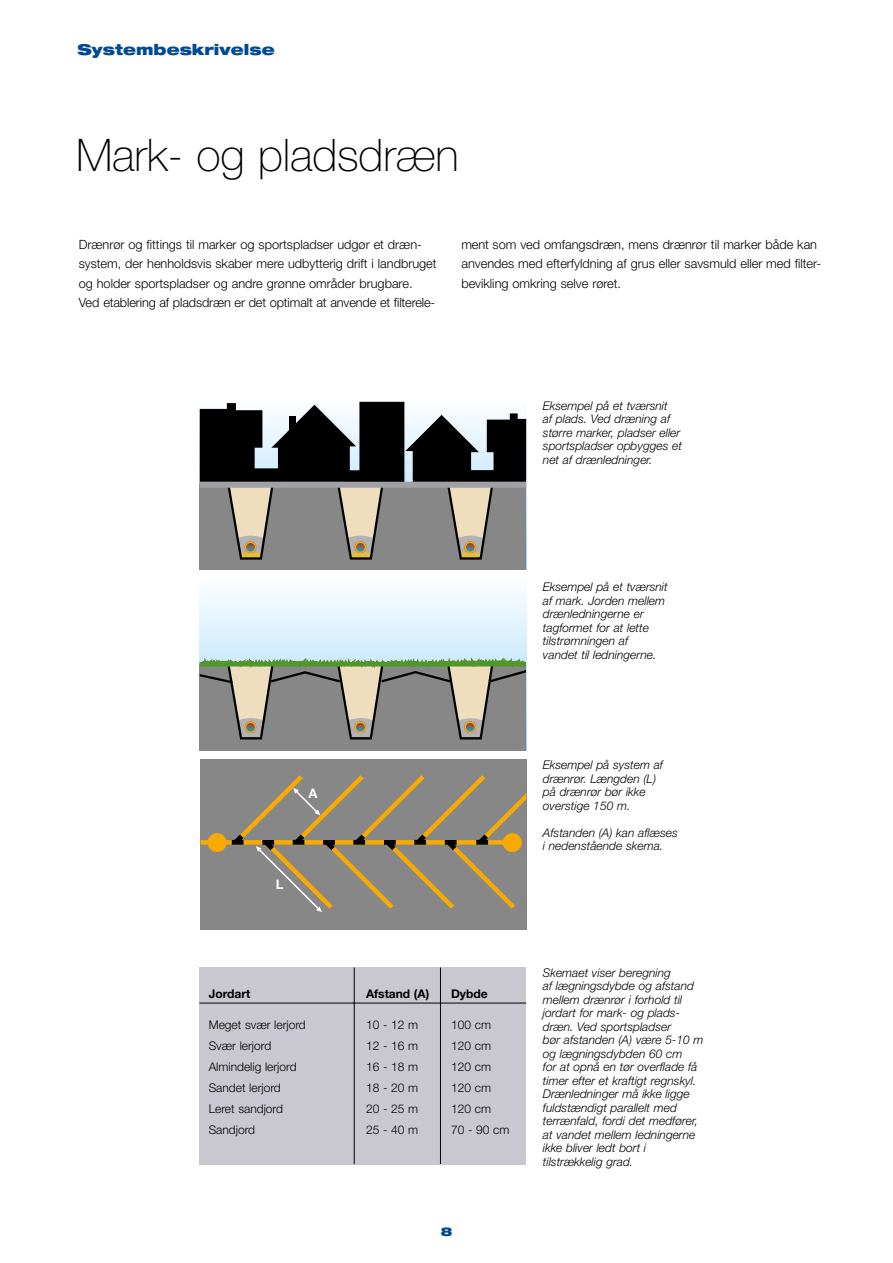
<style>
.page{position:relative;width:893px;height:1263px;background:#fff}
.page>*{position:absolute;margin:0;border:0;box-sizing:border-box;transform-origin:0 0}
.t1{font:100 45px "Helvetica Neue";letter-spacing:-.005em;color:#000}
.t2{font:900 expanded 15px "Helvetica Neue";color:#004a93}
.t3{font:700 13.05px "Helvetica Neue";color:#fff}
.t4{font:300 12.75px/19.5px "Helvetica Neue";color:#000}
.t5{font:italic 300 12px/13.5px "Helvetica Neue";color:#000}
.t6{font:300 12px "Helvetica Neue";color:#000}
.t7{font:700 12px "Helvetica Neue";color:#000}
.t8{font:900 expanded 12px "Helvetica Neue";color:#004a93}
</style>
<div class="page">
<div style="left:199px;top:967px;width:327px;height:198px;background:#c9c7cf"></div>
<svg style="left:199px;top:594px;width:328px;height:279px"></svg>
<div style="left:200px;top:484px;width:326px;height:86px;background:#878787"></div>
<div style="left:200px;top:759px;width:326px;height:170px;background:#878787"></div>
<svg style="left:199px;top:770px;width:318px;height:139px"></svg>
<div style="left:208px;top:833px;width:19px;height:19px;background:#f8aa00;border-radius:50%"></div>
<div style="left:503px;top:833px;width:19px;height:19px;background:#f8aa00;border-radius:50%"></div>
<svg style="left:232px;top:834px;width:11px;height:11px"></svg>
<svg style="left:384px;top:840px;width:12px;height:10px"></svg>
<svg style="left:445px;top:840px;width:12px;height:10px"></svg>
<svg style="left:353px;top:834px;width:12px;height:11px"></svg>
<svg style="left:414px;top:834px;width:12px;height:11px"></svg>
<svg style="left:476px;top:793px;width:50px;height:52px"></svg>
<svg style="left:293px;top:788px;width:27px;height:27px"></svg>
<svg style="left:256px;top:834px;width:79px;height:78px"></svg>
<hr style="left:199px;top:1003px;width:327px;height:1px;background:#000">
<hr style="left:440px;top:967px;width:1px;height:197px;background:#000">
<hr style="left:354px;top:967px;width:1px;height:197px;background:#000">
<svg style="left:200px;top:402px;width:326px;height:158px"></svg>
<div style="left:465px;top:542px;width:11px;height:11px;border:2px solid #f8aa00;border-radius:50%"></div>
<svg style="left:199px;top:655px;width:327px;height:86px;background:#94978a"></svg>
<div style="left:464px;top:721px;width:12px;height:12px;border:2px solid #f8aa00;border-radius:50%"></div>
<p class="t2" style="left:78px;top:40px;width:199px">Systembeskrivelse</p>
<h1 class="t1" style="left:76px;top:129px;width:384px">Mark- og pladsdræn</h1>
<p class="t4" style="left:79px;top:234px;width:360px">Drænrør og fittings til marker og sportspladser udgør et dræn&shy;system, der henholdsvis skaber mere udbytterig drift i landbruget og holder sportspladser og andre grønne områder brugbare.<br>Ved etablering af pladsdræn er det optimalt at anvende et filterele-</p>
<p class="t4" style="left:461px;top:234px;width:361px">ment som ved omfangsdræn, mens drænrør til marker både kan anvendes med efterfyldning af grus eller savsmuld eller med filter&shy;bevikling omkring selve røret.</p>
<p class="t5" style="left:543px;top:398px;width:140px">Eksempel på et tværsnit<br>af plads. Ved dræning af større marker, pladser eller sportspladser opbygges et net af drænledninger.</p>
<p class="t5" style="left:543px;top:580px;width:126px">Eksempel på et tværsnit af mark. Jorden mellem drænledningerne er tagformet for at lette tilstrømningen af<br>vandet til ledningerne.</p>
<p class="t3" style="left:308px;top:785px;width:10px">A</p>
<p class="t3" style="left:276px;top:876px;width:9px">L</p>
<p class="t7" style="left:209px;top:986px;width:43px">Jordart</p>
<p class="t7" style="left:366px;top:986px;width:65px">Afstand (A)</p>
<p class="t7" style="left:451px;top:986px;width:38px">Dybde</p>
<p class="t6" style="left:209px;top:1018px;width:99px">Meget svær lerjord</p>
<p class="t6" style="left:366px;top:1018px;width:54px">10 - 12 m</p>
<p class="t6" style="left:451px;top:1018px;width:41px">100 cm</p>
<p class="t6" style="left:209px;top:1039px;width:64px">Svær lerjord</p>
<p class="t6" style="left:366px;top:1039px;width:54px">12 - 16 m</p>
<p class="t6" style="left:451px;top:1039px;width:41px">120 cm</p>
<p class="t6" style="left:209px;top:1060px;width:89px">Almindelig lerjord</p>
<p class="t6" style="left:366px;top:1060px;width:54px">16 - 18 m</p>
<p class="t6" style="left:451px;top:1060px;width:41px">120 cm</p>
<p class="t6" style="left:209px;top:1081px;width:74px">Sandet lerjord</p>
<p class="t6" style="left:366px;top:1081px;width:54px">18 - 20 m</p>
<p class="t6" style="left:451px;top:1081px;width:41px">120 cm</p>
<p class="t6" style="left:209px;top:1102px;width:76px">Leret sandjord</p>
<p class="t6" style="left:366px;top:1102px;width:54px">20 - 25 m</p>
<p class="t6" style="left:451px;top:1102px;width:41px">120 cm</p>
<p class="t6" style="left:209px;top:1123px;width:48px">Sandjord</p>
<p class="t6" style="left:366px;top:1123px;width:54px">25 - 40 m</p>
<p class="t6" style="left:451px;top:1123px;width:60px">70 - 90 cm</p>
<p class="t8" style="left:441px;top:1224px;width:13px">8</p>
<p class="t5" style="left:543px;top:758px;width:122px">Eksempel på system af drænrør. Længden (L) på drænrør bør ikke overstige 150 m.</p>
<p class="t5" style="left:543px;top:825px;width:136px">Afstanden (A) kan aflæses i nedenstående skema.</p>
<p class="t5" style="left:543px;top:966px;width:162px">Skemaet viser beregning<br>af lægningsdybde og afstand mellem drænrør i forhold til jordart for mark- og plads&shy;dræn. Ved sportspladser<br>bør afstanden (A) være 5-10 m og lægningsdybden 60 cm<br>for at opnå en tør overflade få timer efter et kraftigt regnskyl.<br>Drænledninger må ikke ligge fuldstændigt parallelt med terrænfald, fordi det medfører, at vandet mellem ledningerne ikke bliver ledt bort i tilstrækkelig grad.</p>
</div>
